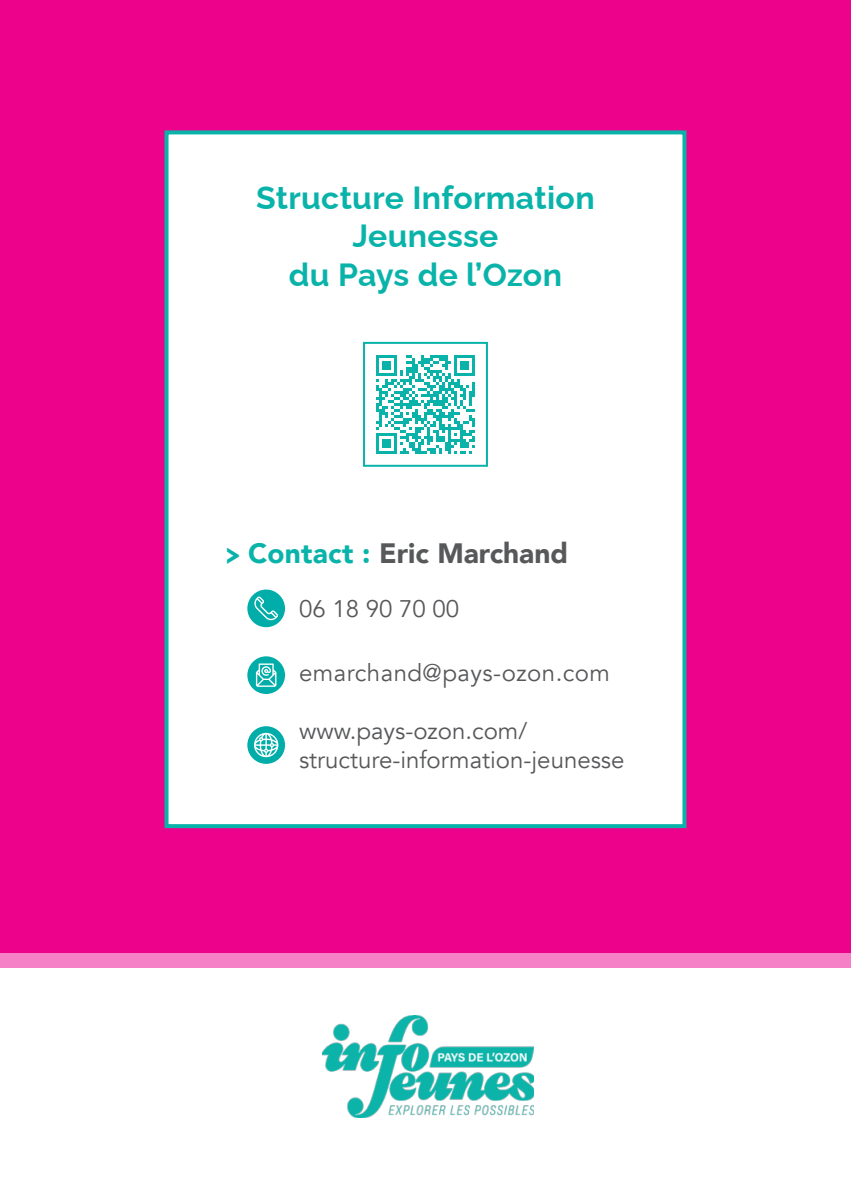
<style>
.page{position:relative;width:851px;height:1191px;background:#fff}
.page>*{position:absolute;margin:0;border:0;box-sizing:border-box;transform-origin:0 0}
.t1{font:700 32px/38.4px "Raleway";letter-spacing:.01em;color:#0ab3aa;text-align:center}
.t2{font:900 28px "Avenir";color:#57585a}
.t3{font:24px/28.8px "Avenir";color:#57585a}
.t4{font:24px "Avenir";letter-spacing:.02em;color:#57585a}
.s1{font-family:"Raleway";font-weight:700;color:#0ab3aa}
.s2{color:#0ab3aa}
</style>
<div class="page">
<div style="left:0;top:813px;width:850px;height:154px;background:linear-gradient(to right,#f680c5,#f680c5)"></div>
<div style="left:0;top:0;width:850px;height:952px;background:#ed028c"></div>
<div style="left:164px;top:130px;width:522px;height:698px;background:#fff;border:4px solid #0ab3aa"></div>
<img style="left:322px;top:1015px;width:211px;height:102px">
<svg style="left:247px;top:589px;width:38px;height:38px"></svg>
<svg style="left:247px;top:726px;width:38px;height:38px"></svg>
<svg style="left:247px;top:656px;width:38px;height:38px"></svg>
<svg style="left:376px;top:355px;width:99px;height:99px"></svg>
<div style="left:363px;top:342px;width:125px;height:125px;border:2px solid #0ab3aa"></div>
<h1 class="t1" style="left:256px;top:181px;width:340px">Structure Information<br>Jeunesse<br>du Pays de l’Ozon</h1>
<p class="t2" style="left:225px;top:538px;width:344px"><span class="s1">&gt;</span> <span class="s2">Contact :</span> Eric Marchand</p>
<p class="t3" style="left:299px;top:597px;width:162px">06 18 90 70 00</p>
<p class="t4" style="left:299px;top:663px;width:312px">emarchand@pays-ozon.com</p>
<p class="t3" style="left:299px;top:719px;width:327px">www.pays-ozon.com/ structure-information-jeunesse</p>
</div>
